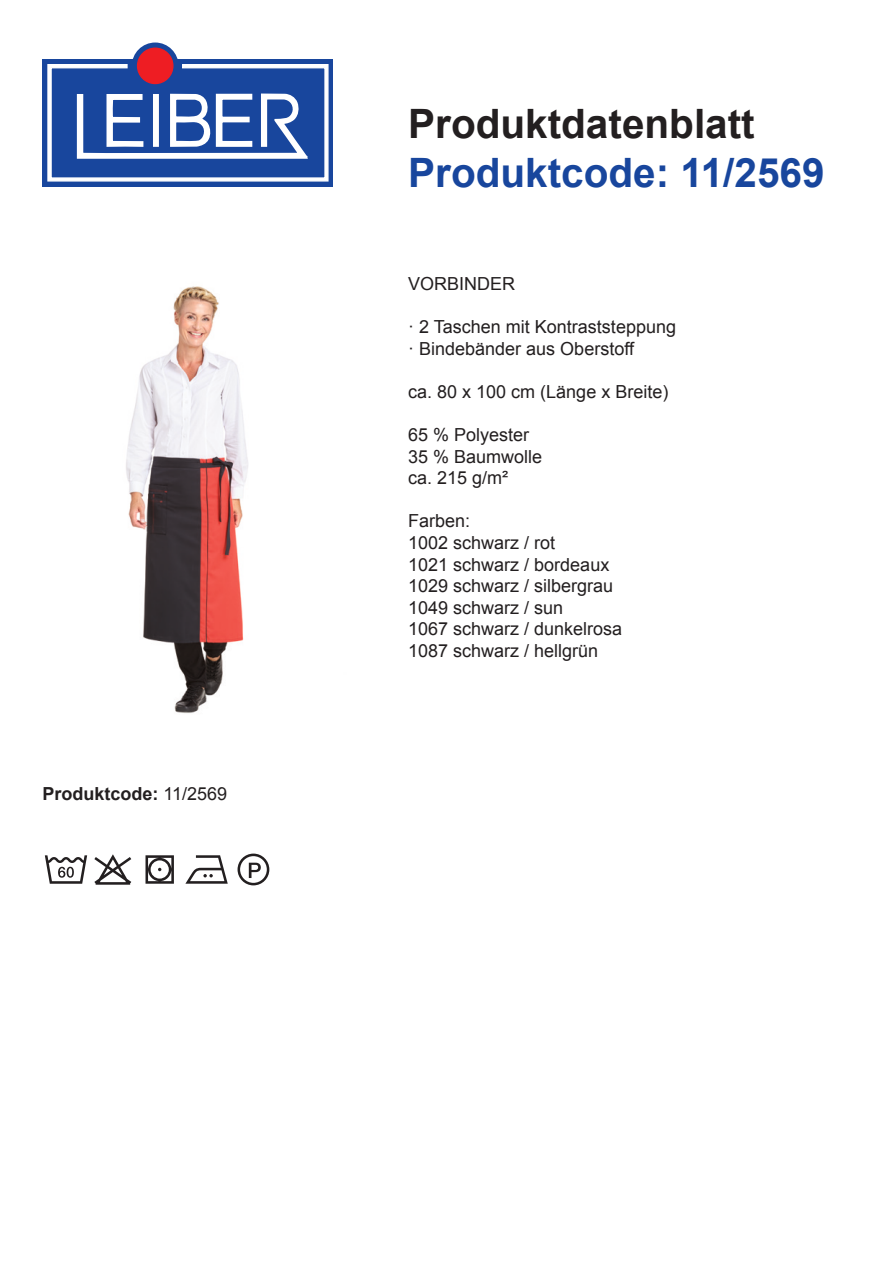
<style>
.page{position:relative;width:893px;height:1263px;background:#fff}
.page>*{position:absolute;margin:0;border:0;box-sizing:border-box;transform-origin:0 0}
.t1{font:700 40.5px "Arial";color:#18469d}
.t2{font:700 40.5px "Arial";color:#231f20}
.t3{font:18px/21.6px "Arial";color:#231f20}
.t4{font:700 18px "Arial";color:#231f20}
.s1{font-weight:400}
</style>
<div class="page">
<div style="left:43px;top:59px;width:290px;height:127px;background:#18469d"></div>
<svg style="left:47px;top:64px;width:282px;height:118px"></svg>
<svg style="left:132px;top:43px;width:47px;height:46px"></svg>
<div style="left:138px;top:48px;width:35px;height:36px;background:#ee1d23;border-radius:50%"></div>
<div style="left:137px;top:48px;width:37px;height:36px;border:1px solid #ee1d23;border-radius:50%"></div>
<img style="left:126px;top:286px;width:122px;height:427px">
<svg style="left:45px;top:855px;width:42px;height:29px"></svg>
<svg style="left:94px;top:854px;width:37px;height:31px"></svg>
<svg style="left:146px;top:855px;width:28px;height:29px"></svg>
<svg style="left:185px;top:855px;width:43px;height:29px"></svg>
<svg style="left:238px;top:853px;width:31px;height:32px"></svg>
<p class="t4" style="left:43px;top:782px;width:186px">Produktcode: <span class="s1">11/2569</span></p>
<h1 class="t2" style="left:408px;top:97px;width:348px">Produktdatenblatt</h1>
<h1 class="t1" style="left:408px;top:146px;width:418px">Produktcode: 11/2569</h1>
<p class="t3" style="left:408px;top:273px;width:109px">VORBINDER</p>
<p class="t3" style="left:408px;top:316px;width:269px">· 2 Taschen mit Kontraststeppung · Bindebänder aus Oberstoff</p>
<p class="t3" style="left:408px;top:381px;width:262px">ca. 80 x 100 cm (Länge x Breite)</p>
<p class="t3" style="left:408px;top:424px;width:136px">65 % Polyester<br>35 % Baumwolle ca. 215 g/m²</p>
<p class="t3" style="left:408px;top:510px;width:216px">Farben:<br>1002 schwarz / rot<br>1021 schwarz / bordeaux<br>1029 schwarz / silbergrau<br>1049 schwarz / sun<br>1067 schwarz / dunkelrosa<br>1087 schwarz / hellgrün</p>
</div>
